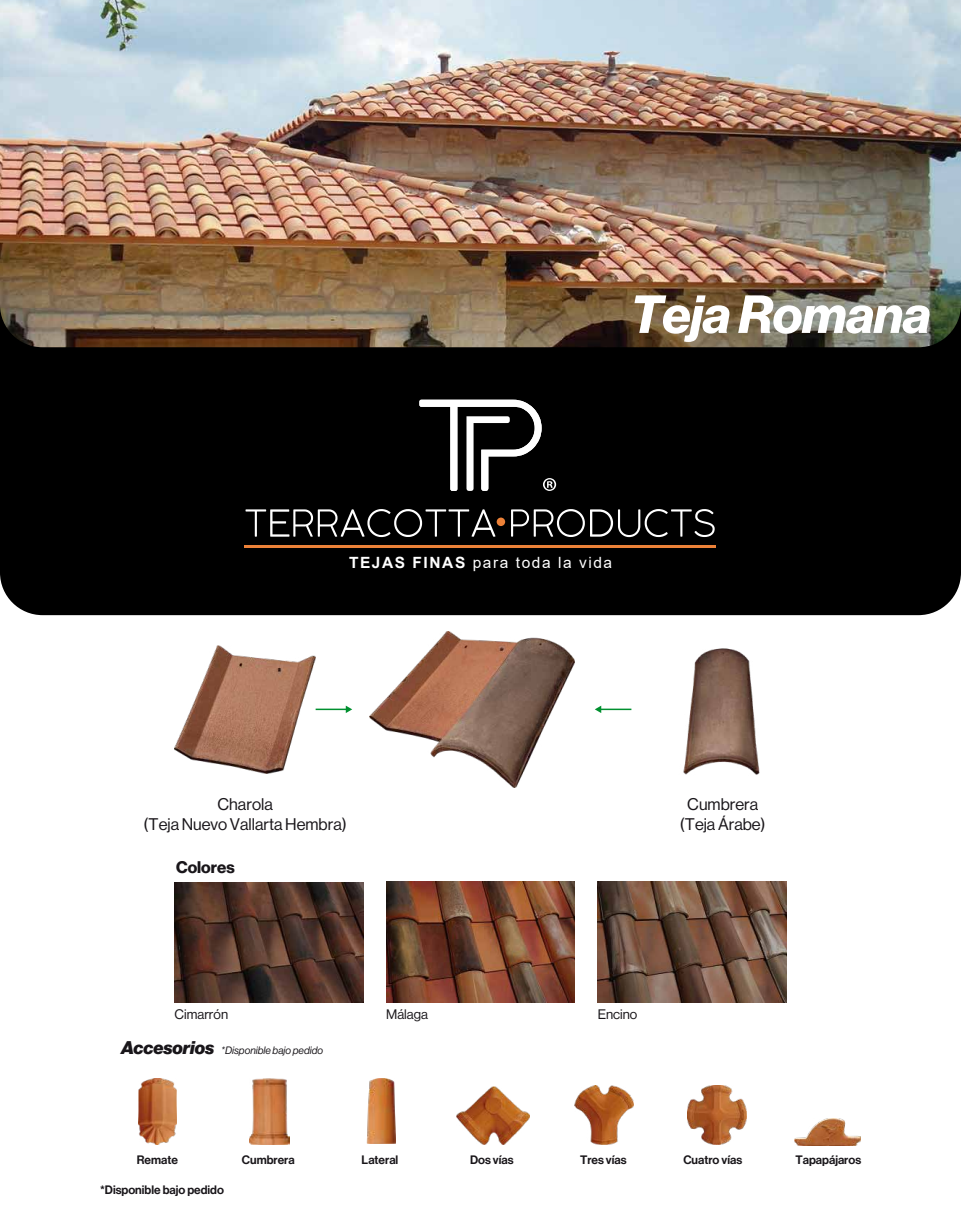
<style>
.page{position:relative;width:961px;height:1232px;background:#fff}
.page>*{position:absolute;margin:0;border:0;box-sizing:border-box;transform-origin:0 0}
.t1{font:italic 700 52.5px "Neue Haas Display";letter-spacing:-.005em;color:#fff}
.t2{font:16.5px/19.8px "Neue Haas Display";color:#19161a;text-align:center}
.t3{font:700 16.5px "Neue Haas Display";color:#19161a}
.t4{font:15.45px "Arial";letter-spacing:.1em;color:#fff}
.t5{font:13.5px "Neue Haas Display";color:#19161a}
.t6{font:12px "Neue Haas Display Mediu";color:#19161a}
.t7{font:italic 10.5px "Neue Haas Display";color:#19161a}
.s1{font-weight:700}
.s2{font-weight:900;font-size:18px}
</style>
<div class="page">
<div style="left:0;top:347px;width:960px;height:268px;background:#000"></div>
<svg style="left:245px;top:509px;width:250px;height:28px"></svg>
<svg style="left:511px;top:509px;width:203px;height:28px"></svg>
<hr style="left:245px;top:545px;width:471px;height:3px;background:#ec8138">
<div style="left:496px;top:518px;width:9px;height:8px;background:#ec8138;border-radius:50%"></div>
<svg style="left:419px;top:400px;width:137px;height:91px"></svg>
<img style="left:0;top:0;width:960px;height:347px">
<img style="left:175px;top:645px;width:141px;height:129px">
<hr style="left:315px;top:709px;width:32px;height:1px;background:#00902f">
<svg style="left:346px;top:706px;width:6px;height:7px"></svg>
<hr style="left:600px;top:709px;width:31px;height:1px;background:#00902f">
<svg style="left:595px;top:706px;width:6px;height:7px"></svg>
<img style="left:683px;top:648px;width:77px;height:127px">
<img style="left:369px;top:632px;width:205px;height:155px">
<img style="left:597px;top:882px;width:189px;height:120px">
<img style="left:386px;top:882px;width:189px;height:120px">
<img style="left:174px;top:882px;width:189px;height:121px">
<img style="left:688px;top:1086px;width:58px;height:59px">
<img style="left:456px;top:1086px;width:74px;height:58px">
<img style="left:574px;top:1085px;width:60px;height:60px">
<img style="left:139px;top:1079px;width:38px;height:65px">
<img style="left:366px;top:1079px;width:29px;height:65px">
<img style="left:249px;top:1079px;width:40px;height:66px">
<img style="left:795px;top:1118px;width:65px;height:27px">
<h1 class="t1" style="left:630px;top:284px;width:301px">Teja Romana</h1>
<p class="t4" style="left:349px;top:552px;width:265px"><span class="s1">TEJAS FINAS</span> para toda la vida</p>
<h2 class="t2" style="left:144px;top:794px;width:205px">Charola<br>(Teja Nuevo Vallarta Hembra)</h2>
<h2 class="t2" style="left:680px;top:794px;width:87px">Cumbrera (Teja Árabe)</h2>
<h2 class="t3" style="left:176px;top:857px;width:60px">Colores</h2>
<p class="t5" style="left:174px;top:1007px;width:55px">Cimarrón</p>
<p class="t5" style="left:386px;top:1007px;width:43px">Málaga</p>
<p class="t5" style="left:597px;top:1007px;width:41px">Encino</p>
<p class="t7" style="left:121px;top:1045px;width:203px"><span class="s2">Accesorios</span> *Disponible bajo pedido</p>
<p class="t6" style="left:137px;top:1153px;width:43px">Remate</p>
<p class="t6" style="left:242px;top:1153px;width:54px">Cumbrera</p>
<p class="t6" style="left:361px;top:1153px;width:38px">Lateral</p>
<p class="t6" style="left:470px;top:1153px;width:45px">Dos vías</p>
<p class="t6" style="left:580px;top:1153px;width:48px">Tres vías</p>
<p class="t6" style="left:683px;top:1153px;width:60px">Cuatro vías</p>
<p class="t6" style="left:795px;top:1153px;width:67px">Tapapájaros</p>
<p class="t6" style="left:100px;top:1183px;width:125px">*Disponible bajo pedido</p>
</div>
